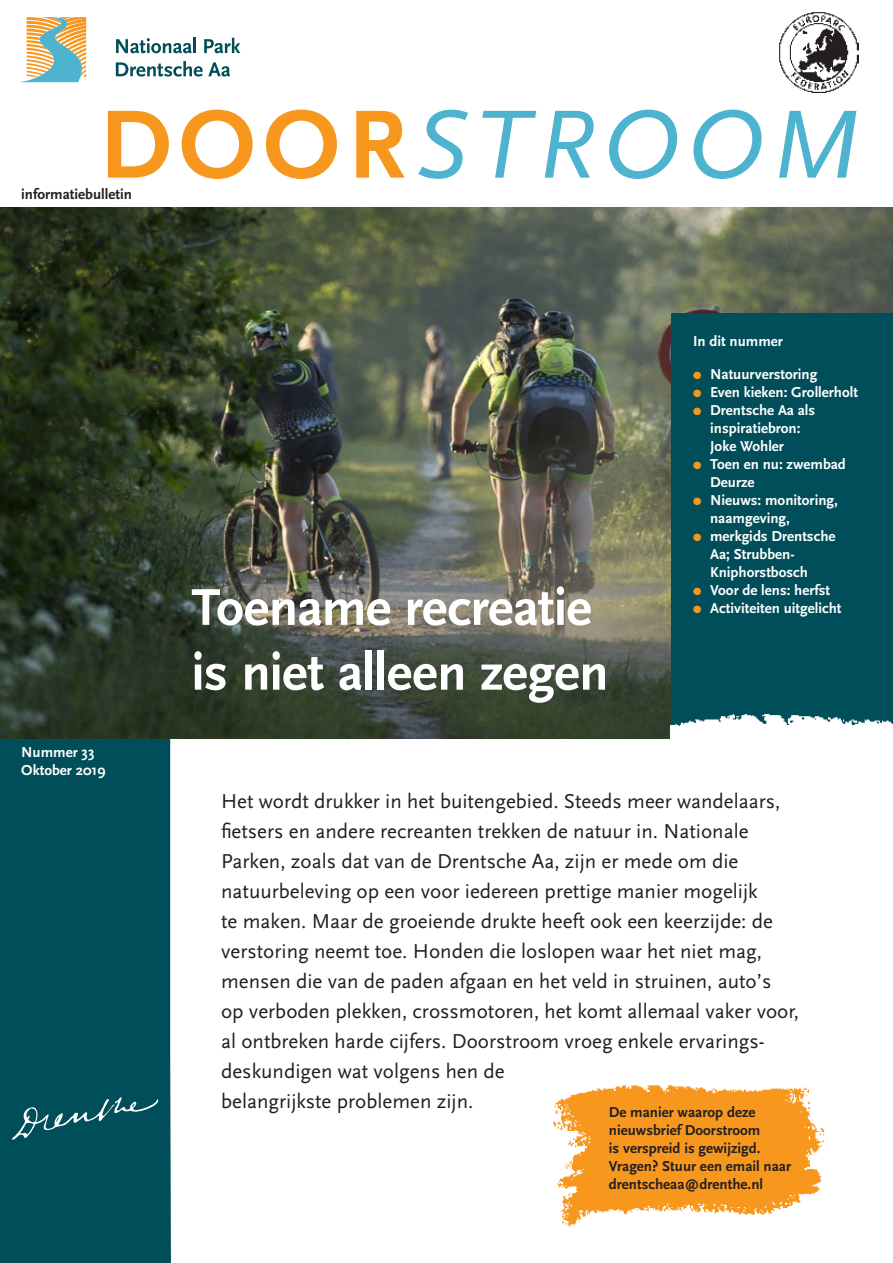
<style>
.page{position:relative;width:893px;height:1263px;background:#fff}
.page>*{position:absolute;margin:0;border:0;box-sizing:border-box;transform-origin:0 0}
.t1{font:italic 101.25px "Scala Sans OT";letter-spacing:.07em;color:#4db3cf}
.t2{font:700 54px/64.8px "Scala Sans OT";letter-spacing:-.015em;color:#fff}
.t3{font:21px/30px "Scala Sans OT";color:#231f20}
.t4{font:700 15px/18px "Scala Sans OT";color:#fff}
.t5{font:700 15px/18px "Scala Sans OT";color:#231f20}
.s1{font-weight:700;font-style:normal;color:#f7971d}
.s2{color:#f7971d}
</style>
<div class="page">
<div style="left:0;top:739px;width:170px;height:524px;background:#004e59"></div>
<img style="left:0;top:207px;width:893px;height:532px">
<div style="left:672px;top:314px;width:221px;height:425px;background:#004e59"></div>
<svg style="left:21px;top:17px;width:65px;height:65px"></svg>
<svg style="left:116px;top:38px;width:76px;height:15px"></svg>
<hr style="left:193px;top:38px;width:3px;height:15px;background:#004e59">
<svg style="left:204px;top:38px;width:36px;height:15px"></svg>
<svg style="left:116px;top:61px;width:114px;height:16px"></svg>
<img style="left:553px;top:1085px;width:272px;height:142px">
<img style="left:671px;top:692px;width:222px;height:47px">
<img style="left:779px;top:12px;width:80px;height:80px">
<svg style="left:12px;top:1097px;width:147px;height:43px"></svg>
<h1 class="t1" style="left:99px;top:90px;width:762px"><span class="s1">DOOR</span>STROOM</h1>
<p class="t5" style="left:21px;top:186px;width:112px">informatiebulletin</p>
<p class="t4" style="left:21px;top:744px;width:86px">Nummer 33<br>Oktober 2019</p>
<h2 class="t2" style="left:191px;top:576px;width:419px">Toename recreatie is niet alleen zegen</h2>
<p class="t4" style="left:693px;top:333px;width:91px">In dit nummer</p>
<p class="t4" style="left:693px;top:366px;width:126px"><span class="s2">●</span> Natuurverstoring</p>
<p class="t4" style="left:693px;top:384px;width:166px"><span class="s2">●</span> Even kieken: Grollerholt</p>
<p class="t4" style="left:710px;top:402px;width:107px;text-indent:-17px"><span class="s2">●</span> Drentsche Aa als inspiratiebron:<br>Joke Wohler</p>
<p class="t4" style="left:710px;top:456px;width:137px;text-indent:-17px"><span class="s2">●</span> Toen en nu: zwembad<br>Deurze</p>
<p class="t4" style="left:710px;top:492px;width:129px;text-indent:-17px"><span class="s2">●</span> Nieuws: monitoring, naamgeving,</p>
<p class="t4" style="left:710px;top:528px;width:127px;text-indent:-17px"><span class="s2">●</span> merkgids Drentsche<br>Aa; Strubben-<br>Kniphorstbosch</p>
<p class="t4" style="left:693px;top:582px;width:139px"><span class="s2">●</span> Voor de lens: herfst</p>
<p class="t4" style="left:693px;top:600px;width:150px"><span class="s2">●</span> Activiteiten uitgelicht</p>
<p class="t3" style="left:221px;top:786px;width:579px">Het wordt drukker in het buitengebied. Steeds meer wandelaars, fietsers en andere recreanten trekken de natuur in. Nationale Parken, zoals dat van de Drentsche Aa, zijn er mede om die natuurbeleving op een voor iedereen prettige manier mogelijk<br>te maken. Maar de groeiende drukte heeft ook een keerzijde: de verstoring neemt toe. Honden die loslopen waar het niet mag, mensen die van de paden afgaan en het veld in struinen, auto’s op verboden plekken, crossmotoren, het komt allemaal vaker voor, al ontbreken harde cijfers. Doorstroom vroeg enkele ervarings&shy;deskundigen wat volgens hen de<br>belangrijkste problemen zijn.</p>
<p class="t5" style="left:609px;top:1104px;width:184px">De manier waarop deze nieuwsbrief Doorstroom<br>is verspreid is gewijzigd.<br>Vragen? Stuur een email naar drentscheaa@drenthe.nl</p>
</div>
